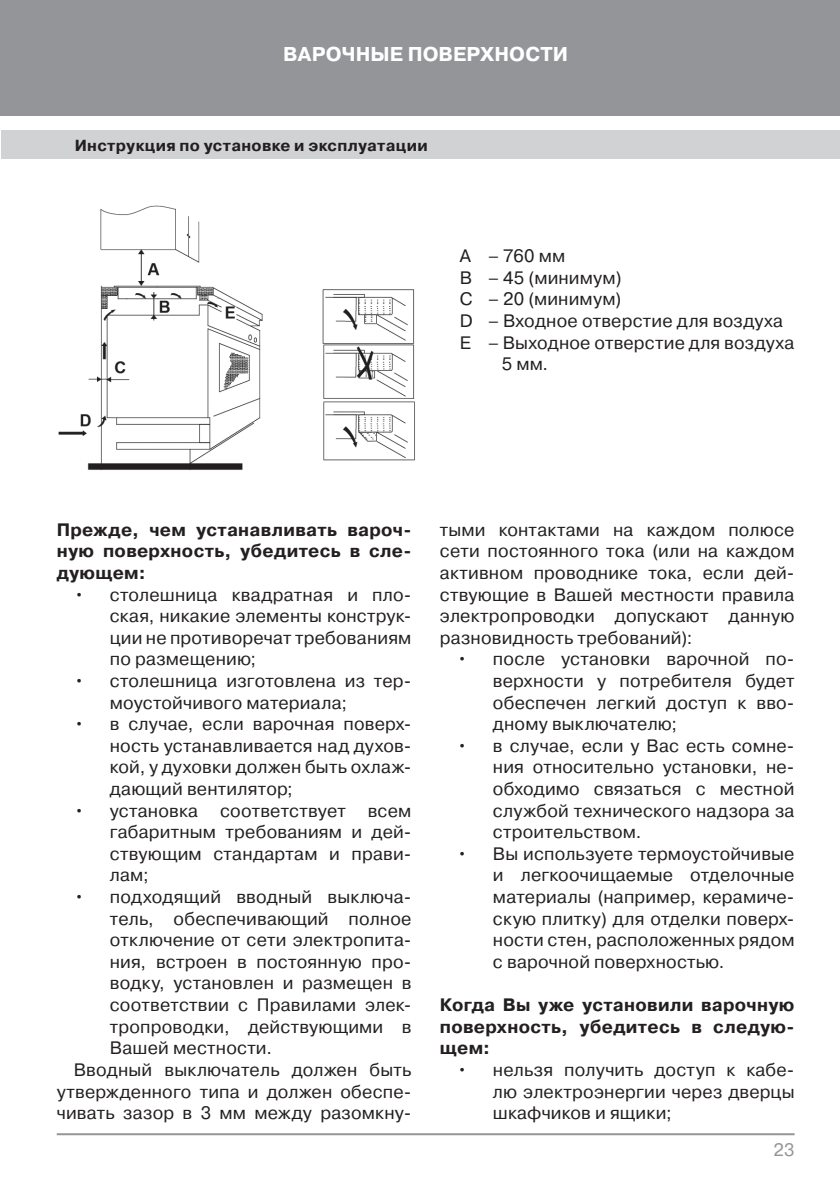
<style>
.page{position:relative;width:840px;height:1191px;background:#fff}
.page>*{position:absolute;margin:0;border:0;box-sizing:border-box;transform-origin:0 0}
.t1{font:700 20px "Pragmatica C";letter-spacing:.005em;color:#fff}
.t2{font:18px/21.6px "Pragmatica C";letter-spacing:.01em;color:#231f20;text-align:justify}
.t3{font:700 18px/21.6px "Pragmatica C";letter-spacing:.015em;color:#231f20;text-align:justify}
.t4{font:18px "Pragmatica C";color:#939598}
.t5{font:700 16px "Pragmatica C";letter-spacing:.02em;color:#231f20}
</style>
<div class="page">
<div style="left:0;top:0;width:839px;height:116px;background:#939598"></div>
<div style="left:1px;top:130px;width:838px;height:29px;background:#d1d2d4"></div>
<hr style="left:57px;top:1133px;width:737px;height:2px;background:#939598">
<img style="left:58px;top:205px;width:357px;height:266px">
<p class="t1" style="left:283px;top:43px;width:286px">ВАРОЧНЫЕ ПОВЕРХНОСТИ</p>
<p class="t5" style="left:75px;top:136px;width:354px">Инструкция по установке и эксплуатации</p>
<p class="t2" style="left:459px;top:245px;width:107px">А – 760 мм</p>
<p class="t2" style="left:459px;top:267px;width:163px">В – 45 (минимум)</p>
<p class="t2" style="left:459px;top:288px;width:163px">С – 20 (минимум)</p>
<p class="t2" style="left:459px;top:310px;width:325px">D – Входное отверстие для воздуха</p>
<p class="t2" style="left:459px;top:332px;width:336px">Е – Выходное отверстие для воздуха</p>
<p class="t2" style="left:501px;top:353px;width:48px">5 мм.</p>
<p class="t3" style="left:57px;top:519px;width:356px">Прежде, чем устанавливать вароч&shy;ную поверхность, убедитесь в сле&shy;дующем:</p>
<p class="t2" style="left:110px;top:583px;width:303px;text-indent:-36px">• столешница квадратная и пло&shy;ская, никакие элементы конструк&shy;ции не противоречат требованиям по размещению;</p>
<p class="t2" style="left:110px;top:670px;width:303px;text-indent:-36px">• столешница изготовлена из тер&shy;моустойчивого материала;</p>
<p class="t2" style="left:110px;top:713px;width:303px;text-indent:-36px">• в случае, если варочная поверх&shy;ность устанавливается над духов&shy;кой, у духовки должен быть охлаж&shy;дающий вентилятор;</p>
<p class="t2" style="left:110px;top:799px;width:303px;text-indent:-36px">• установка соответствует всем габаритным требованиям и дей&shy;ствующим стандартам и прави&shy;лам;</p>
<p class="t2" style="left:74px;top:886px;width:339px">• подходящий вводный выключа-</p>
<p class="t2" style="left:110px;top:907px;width:303px">тель, обеспечивающий полное</p>
<p class="t2" style="left:110px;top:929px;width:303px">отключение от сети электропита-</p>
<p class="t2" style="left:110px;top:951px;width:303px">ния, встроен в постоянную про-</p>
<p class="t2" style="left:110px;top:972px;width:303px">водку, установлен и размещен в</p>
<p class="t2" style="left:110px;top:994px;width:303px">соответствии с Правилами элек-</p>
<p class="t2" style="left:110px;top:1015px;width:303px">тропроводки, действующими в</p>
<p class="t2" style="left:110px;top:1037px;width:164px">Вашей местности.</p>
<p class="t2" style="left:74px;top:1059px;width:339px">Вводный выключатель должен быть</p>
<p class="t2" style="left:57px;top:1080px;width:356px">утвержденного типа и должен обеспе-</p>
<p class="t2" style="left:57px;top:1102px;width:356px">чивать зазор в 3 мм между разомкну-</p>
<p class="t2" style="left:439px;top:519px;width:356px">тыми контактами на каждом полюсе сети постоянного тока (или на каждом активном проводнике тока, если дей&shy;ствующие в Вашей местности правила электропроводки допускают данную разновидность требований):</p>
<p class="t2" style="left:492px;top:648px;width:303px;text-indent:-36px">• после установки варочной по&shy;верхности у потребителя будет обеспечен легкий доступ к вво&shy;дному выключателю;</p>
<p class="t2" style="left:492px;top:735px;width:303px;text-indent:-36px">• в случае, если у Вас есть сомне&shy;ния относительно установки, не&shy;обходимо связаться с местной службой технического надзора за строительством.</p>
<p class="t2" style="left:492px;top:843px;width:303px;text-indent:-36px">• Вы используете термоустойчивые и легкоочищаемые отделочные материалы (например, керамиче&shy;скую плитку) для отделки поверх&shy;ности стен, расположенных рядом с варочной поверхностью.</p>
<p class="t3" style="left:439px;top:994px;width:356px">Когда Вы уже установили варочную поверхность, убедитесь в следую&shy;щем:</p>
<p class="t2" style="left:492px;top:1059px;width:303px;text-indent:-36px">• нельзя получить доступ к кабе&shy;лю электроэнергии через дверцы шкафчиков и ящики;</p>
<p class="t4" style="left:773px;top:1139px;width:22px">23</p>
</div>
